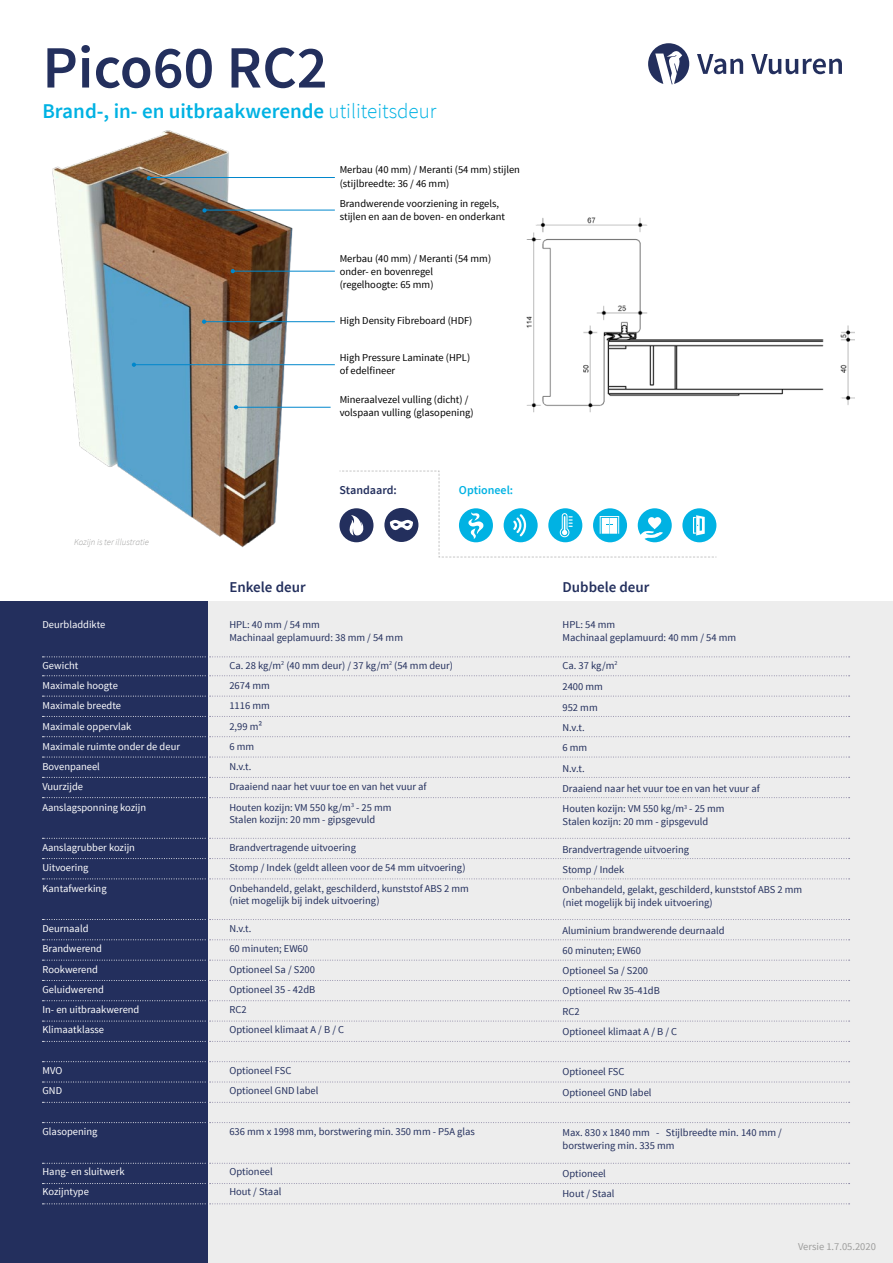
<style>
.page{position:relative;width:893px;height:1263px;background:#fff}
.page>*{position:absolute;margin:0;border:0;box-sizing:border-box;transform-origin:0 0}
.t1{font:600 60px "Source Sans Pro";color:#232f5d}
.t2{font:600 21px "Source Sans Pro";color:#00b2e3}
.t3{font:600 15px "Source Sans Pro";color:#232f5d}
.t4{font:600 12px "Source Sans Pro";color:#232f5d}
.t5{font:600 12px "Source Sans Pro";color:#00b2e3}
.t6{font:10.5px/20.2px "Source Sans Pro";color:#232f5d}
.t7{font:10.5px/13px "Source Sans Pro";color:#000}
.t8{font:10.5px/20.2px "Source Sans Pro";color:#fff}
.t9{font:10.5px "Source Sans Pro";color:#9d9d9c}
.t10{font:italic 300 9px "Source Sans Pro";color:#9d9d9c}
.s1{font-weight:300}
</style>
<div class="page">
<img style="left:52px;top:130px;width:271px;height:418px">
<svg style="left:697px;top:54px;width:46px;height:20px"></svg>
<svg style="left:751px;top:54px;width:91px;height:20px"></svg>
<svg style="left:648px;top:43px;width:41px;height:41px"></svg>
<svg style="left:202px;top:320px;width:4px;height:4px"></svg>
<hr style="left:204px;top:321px;width:131px;height:1px;background:#0087cc">
<svg style="left:132px;top:363px;width:4px;height:4px"></svg>
<hr style="left:134px;top:364px;width:201px;height:1px;background:#0087cc">
<svg style="left:147px;top:176px;width:4px;height:4px"></svg>
<svg style="left:202px;top:208px;width:5px;height:5px"></svg>
<hr style="left:149px;top:177px;width:186px;height:1px;background:#0087cc">
<hr style="left:205px;top:210px;width:130px;height:1px;background:#0087cc">
<svg style="left:234px;top:405px;width:4px;height:4px"></svg>
<hr style="left:236px;top:407px;width:95px;height:1px;background:#0087cc">
<svg style="left:231px;top:269px;width:4px;height:4px"></svg>
<hr style="left:233px;top:271px;width:102px;height:1px;background:#0087cc">
<div style="left:0;top:601px;width:209px;height:662px;background:#232f5d"></div>
<div style="left:209px;top:601px;width:684px;height:662px;background:#ededed"></div>
<svg style="left:43px;top:675px;width:807px;height:1px"></svg>
<svg style="left:43px;top:656px;width:807px;height:1px"></svg>
<svg style="left:43px;top:878px;width:807px;height:1px"></svg>
<svg style="left:43px;top:919px;width:807px;height:1px"></svg>
<svg style="left:43px;top:939px;width:807px;height:1px"></svg>
<svg style="left:43px;top:960px;width:807px;height:1px"></svg>
<svg style="left:43px;top:980px;width:807px;height:1px"></svg>
<svg style="left:43px;top:1000px;width:807px;height:1px"></svg>
<svg style="left:43px;top:1021px;width:807px;height:1px"></svg>
<svg style="left:43px;top:1041px;width:807px;height:1px"></svg>
<svg style="left:43px;top:1061px;width:807px;height:1px"></svg>
<svg style="left:43px;top:1081px;width:807px;height:1px"></svg>
<svg style="left:43px;top:1102px;width:807px;height:1px"></svg>
<svg style="left:43px;top:1122px;width:807px;height:1px"></svg>
<svg style="left:43px;top:1163px;width:807px;height:1px"></svg>
<svg style="left:43px;top:1183px;width:807px;height:1px"></svg>
<svg style="left:43px;top:1203px;width:807px;height:1px"></svg>
<svg style="left:43px;top:696px;width:807px;height:1px"></svg>
<svg style="left:43px;top:716px;width:807px;height:1px"></svg>
<svg style="left:43px;top:736px;width:807px;height:1px"></svg>
<svg style="left:43px;top:797px;width:807px;height:1px"></svg>
<svg style="left:43px;top:838px;width:807px;height:1px"></svg>
<svg style="left:43px;top:858px;width:807px;height:1px"></svg>
<svg style="left:43px;top:777px;width:807px;height:1px"></svg>
<svg style="left:43px;top:757px;width:807px;height:1px"></svg>
<img style="left:526px;top:217px;width:328px;height:196px">
<svg style="left:339px;top:470px;width:378px;height:88px"></svg>
<h1 class="t1" style="left:43px;top:30px;width:287px">Pico60 RC2</h1>
<h2 class="t2" style="left:43px;top:97px;width:395px">Brand-, in- en uitbraakwerende <span class="s1">utiliteitsdeur</span></h2>
<p class="t7" style="left:340px;top:164px;width:182px">Merbau (40 mm) / Meranti (54 mm) stijlen (stijlbreedte: 36 / 46 mm)</p>
<p class="t7" style="left:340px;top:197px;width:167px">Brandwerende voorziening in regels, stijlen en aan de boven- en onderkant</p>
<p class="t7" style="left:340px;top:252px;width:153px">Merbau (40 mm) / Meranti (54 mm) onder- en bovenregel (regelhoogte: 65 mm)</p>
<p class="t7" style="left:340px;top:314px;width:134px">High Density Fibreboard (HDF)</p>
<p class="t7" style="left:340px;top:351px;width:132px">High Pressure Laminate (HPL) of edelfineer</p>
<p class="t7" style="left:340px;top:393px;width:135px">Mineraalvezel vulling (dicht) / volspaan vulling (glasopening)</p>
<p class="t10" style="left:74px;top:536px;width:76px">Kozijn is ter illustratie</p>
<p class="t8" style="left:43px;top:615px;width:64px">Deurbladdikte</p>
<p class="t8" style="left:43px;top:655px;width:139px">Gewicht<br>Maximale hoogte<br>Maximale breedte<br>Maximale oppervlak<br>Maximale ruimte onder de deur<br>Bovenpaneel<br>Vuurzijde<br>Aanslagsponning kozijn</p>
<p class="t8" style="left:43px;top:838px;width:94px">Aanslagrubber kozijn<br>Uitvoering<br>Kantafwerking</p>
<p class="t8" style="left:43px;top:919px;width:98px">Deurnaald<br>Brandwerend<br>Rookwerend<br>Geluidwerend<br>In- en uitbraakwerend<br>Klimaatklasse</p>
<p class="t8" style="left:43px;top:1060px;width:21px">MVO<br>GND</p>
<p class="t8" style="left:43px;top:1121px;width:56px">Glasopening</p>
<p class="t8" style="left:43px;top:1162px;width:84px">Hang- en sluitwerk<br>Kozijntype</p>
<p class="t4" style="left:339px;top:482px;width:59px">Standaard:</p>
<p class="t5" style="left:459px;top:482px;width:56px">Optioneel:</p>
<h3 class="t3" style="left:229px;top:578px;width:78px">Enkele deur</h3>
<h3 class="t3" style="left:562px;top:578px;width:88px">Dubbele deur</h3>
<p class="t6" style="left:229px;top:619px;width:175px;line-height:12.8px">HPL: 40 mm / 54 mm<br>Machinaal geplamuurd: 38 mm / 54 mm</p>
<p class="t6" style="left:229px;top:655px;width:225px">Ca. 28 kg/m<sup>2</sup> (40 mm deur) / 37 kg/m<sup>2</sup> (54 mm deur)<br>2674 mm<br>1116 mm<br>2,99 m²<br>6 mm<br>N.v.t.<br>Draaiend naar het vuur toe en van het vuur af<br>Houten kozijn: VM 550 kg/m<sup>3</sup> - 25 mm</p>
<p class="t6" style="left:229px;top:810px;width:147px">Stalen kozijn: 20 mm - gipsgevuld</p>
<p class="t6" style="left:229px;top:838px;width:241px">Brandvertragende uitvoering<br>Stomp / Indek (geldt alleen voor de 54 mm uitvoering)<br>Onbehandeld, gelakt, geschilderd, kunststof ABS 2 mm</p>
<p class="t6" style="left:229px;top:891px;width:152px">(niet mogelijk bij indek uitvoering)</p>
<p class="t6" style="left:229px;top:919px;width:116px">N.v.t.<br>60 minuten; EW60<br>Optioneel Sa / S200<br>Optioneel 35 - 42dB<br>RC2<br>Optioneel klimaat A / B / C</p>
<p class="t6" style="left:229px;top:1060px;width:91px">Optioneel FSC<br>Optioneel GND label</p>
<p class="t6" style="left:229px;top:1121px;width:247px">636 mm x 1998 mm, borstwering min. 350 mm - P5A glas</p>
<p class="t6" style="left:229px;top:1162px;width:54px">Optioneel<br>Hout / Staal</p>
<p class="t6" style="left:562px;top:619px;width:175px;line-height:12.8px">HPL: 54 mm<br>Machinaal geplamuurd: 40 mm / 54 mm</p>
<p class="t6" style="left:562px;top:655px;width:199px">Ca. 37 kg/m<sup>2<br></sup>2400 mm<br>952 mm<br>N.v.t.<br>6 mm<br>N.v.t.<br>Draaiend naar het vuur toe en van het vuur af<br>Houten kozijn: VM 550 kg/m<sup>3</sup> - 25 mm</p>
<p class="t6" style="left:562px;top:811px;width:147px">Stalen kozijn: 20 mm - gipsgevuld</p>
<p class="t6" style="left:562px;top:839px;width:241px">Brandvertragende uitvoering<br>Stomp / Indek<br>Onbehandeld, gelakt, geschilderd, kunststof ABS 2 mm</p>
<p class="t6" style="left:562px;top:892px;width:152px">(niet mogelijk bij indek uitvoering)</p>
<p class="t6" style="left:562px;top:920px;width:164px">Aluminium brandwerende deurnaald<br>60 minuten; EW60<br>Optioneel Sa / S200<br>Optioneel Rw 35-41dB<br>RC2<br>Optioneel klimaat A / B / C</p>
<p class="t6" style="left:562px;top:1062px;width:91px">Optioneel FSC<br>Optioneel GND label</p>
<p class="t6" style="left:562px;top:1126px;width:221px;line-height:12.8px">Max. 830 x 1840 mm - Stijlbreedte min. 140 mm / borstwering min. 335 mm</p>
<p class="t6" style="left:562px;top:1163px;width:54px">Optioneel<br>Hout / Staal</p>
<p class="t9" style="left:798px;top:1240px;width:79px">Versie 1.7.05.2020</p>
</div>
